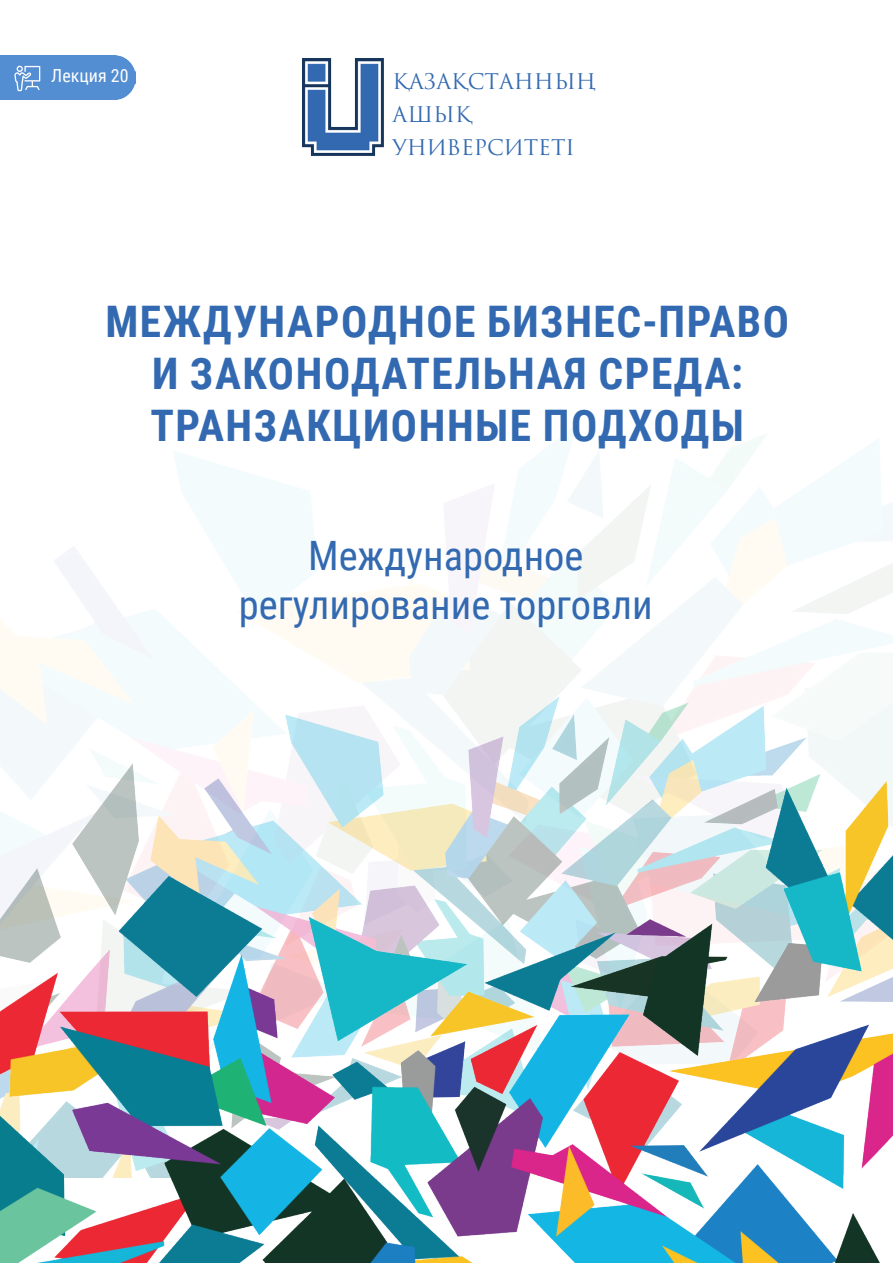
<style>
.page{position:relative;width:893px;height:1263px;background:#fff}
.page>*{position:absolute;margin:0;border:0;box-sizing:border-box;transform-origin:0 0}
.t1{font:700 43.5px/52.2px "Roboto Condensed";letter-spacing:.035em;color:#3269b1;text-align:center}
.t2{font:40.5px "Roboto Condensed";color:#3269b1}
.t3{font:21px "Trajan Pro 3";color:#3269b1}
.t4{font:18px "Roboto Condensed";color:#fff}
</style>
<div class="page">
<img style="left:0;top:425px;width:893px;height:638px">
<img style="left:302px;top:58px;width:82px;height:98px">
<img style="left:0;top:696px;width:892px;height:33px">
<img style="left:0;top:729px;width:892px;height:534px">
<div style="left:0;top:55px;width:136px;height:45px;background:#538dd2"></div>
<svg style="left:14px;top:66px;width:26px;height:25px"></svg>
<p class="t4" style="left:51px;top:63px;width:79px">Лекция 20</p>
<p class="t3" style="left:393px;top:67px;width:205px">ҚАЗАҚСТАННЫҢ</p>
<p class="t3" style="left:393px;top:100px;width:81px">АШЫҚ</p>
<p class="t3" style="left:393px;top:133px;width:184px">УНИВЕРСИТЕТІ</p>
<p class="t1" style="left:105px;top:294px;width:685px">МЕЖДУНАРОДНОЕ БИЗНЕС-ПРАВО<br>И ЗАКОНОДАТЕЛЬНАЯ СРЕДА:<br>ТРАНЗАКЦИОННЫЕ ПОДХОДЫ</p>
<p class="t2" style="left:308px;top:527px;width:277px">Международное</p>
<p class="t2" style="left:239px;top:576px;width:416px">регулирование торговли</p>
</div>
